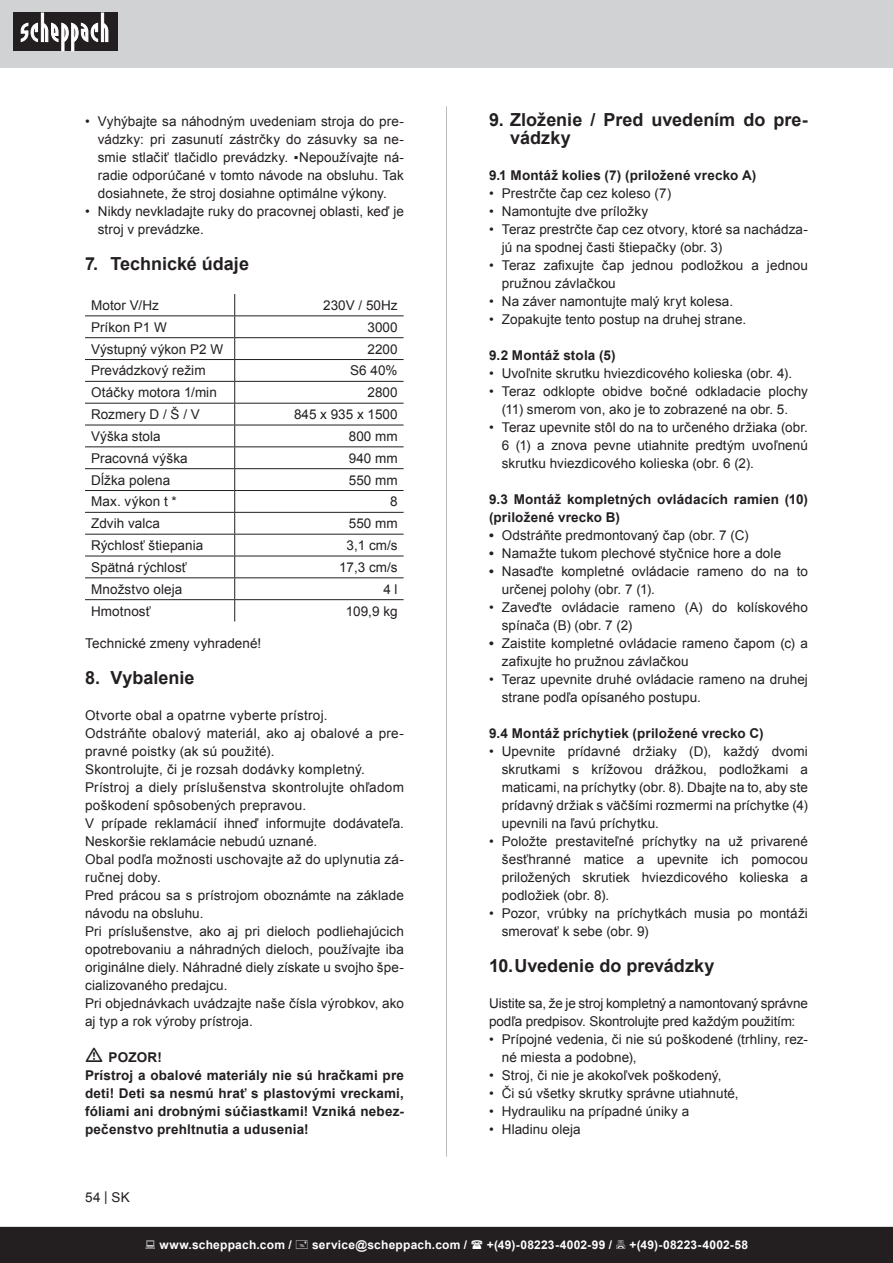
<style>
.page{position:relative;width:893px;height:1263px;background:#fff}
.page>*{position:absolute;margin:0;border:0;box-sizing:border-box;transform-origin:0 0}
.t1{font:700 18px/18px "Arial";color:#231f20}
.t2{font:13.5px/18px "Arial";letter-spacing:.005em;color:#231f20}
.t3{font:700 13.5px/18px "Arial";letter-spacing:.015em;color:#231f20}
.t4{font:700 12px "Arial";letter-spacing:.02em;color:#fff}
.s1{font-weight:700}
</style>
<div class="page">
<div style="left:0;top:0;width:893px;height:67px;background:#d1d2d4"></div>
<div style="left:13px;top:13px;width:105px;height:38px;background:#231f20"></div>
<svg style="left:21px;top:13px;width:87px;height:38px"></svg>
<hr style="left:446px;top:106px;width:1px;height:1051px;background:#b9bdc0">
<hr style="left:85px;top:315px;width:150px;height:1px;background:#231f20">
<hr style="left:235px;top:315px;width:169px;height:1px;background:#231f20">
<hr style="left:85px;top:337px;width:150px;height:1px;background:#231f20">
<hr style="left:235px;top:337px;width:169px;height:1px;background:#231f20">
<hr style="left:85px;top:359px;width:150px;height:1px;background:#231f20">
<hr style="left:235px;top:359px;width:169px;height:1px;background:#231f20">
<hr style="left:85px;top:381px;width:150px;height:1px;background:#231f20">
<hr style="left:235px;top:381px;width:169px;height:1px;background:#231f20">
<hr style="left:85px;top:403px;width:150px;height:1px;background:#231f20">
<hr style="left:235px;top:403px;width:169px;height:1px;background:#231f20">
<hr style="left:85px;top:425px;width:150px;height:1px;background:#231f20">
<hr style="left:235px;top:425px;width:169px;height:1px;background:#231f20">
<hr style="left:85px;top:446px;width:150px;height:1px;background:#231f20">
<hr style="left:235px;top:446px;width:169px;height:1px;background:#231f20">
<hr style="left:85px;top:468px;width:150px;height:1px;background:#231f20">
<hr style="left:235px;top:468px;width:169px;height:1px;background:#231f20">
<hr style="left:85px;top:490px;width:150px;height:1px;background:#231f20">
<hr style="left:235px;top:490px;width:169px;height:1px;background:#231f20">
<hr style="left:85px;top:512px;width:150px;height:1px;background:#231f20">
<hr style="left:235px;top:512px;width:169px;height:1px;background:#231f20">
<hr style="left:85px;top:534px;width:150px;height:1px;background:#231f20">
<hr style="left:235px;top:534px;width:169px;height:1px;background:#231f20">
<hr style="left:85px;top:556px;width:150px;height:1px;background:#231f20">
<hr style="left:235px;top:556px;width:169px;height:1px;background:#231f20">
<hr style="left:85px;top:577px;width:150px;height:1px;background:#231f20">
<hr style="left:235px;top:577px;width:169px;height:1px;background:#231f20">
<hr style="left:85px;top:599px;width:150px;height:1px;background:#231f20">
<hr style="left:235px;top:599px;width:169px;height:1px;background:#231f20">
<svg style="left:234px;top:294px;width:1px;height:327px"></svg>
<div style="left:0;top:1227px;width:893px;height:36px;background:#231f20"></div>
<p class="t2" style="left:98px;top:112px;width:308px;text-align:justify;text-indent:-13px">• Vyhýbajte sa náhodným uvedeniam stroja do pre&shy;vádzky: pri zasunutí zástrčky do zásuvky sa ne&shy;smie stlačiť tlačidlo prevádzky. ▪Nepoužívajte ná&shy;radie odporúčané v tomto návode na obsluhu. Tak dosiahnete, že stroj dosiahne optimálne výkony.</p>
<p class="t2" style="left:98px;top:202px;width:308px;text-indent:-13px">• Nikdy nevkladajte ruky do pracovnej oblasti, keď je stroj v prevádzke.</p>
<h1 class="t1" style="left:85px;top:255px;width:165px">7. Technické údaje</h1>
<p class="t2" style="left:91px;top:296px;width:69px">Motor V/Hz</p>
<p class="t2" style="left:323px;top:296px;width:76px">230V / 50Hz</p>
<p class="t2" style="left:91px;top:318px;width:77px">Príkon P1 W</p>
<p class="t2" style="left:368px;top:318px;width:32px">3000</p>
<p class="t2" style="left:91px;top:340px;width:134px">Výstupný výkon P2 W</p>
<p class="t2" style="left:368px;top:340px;width:32px">2200</p>
<p class="t2" style="left:91px;top:362px;width:116px">Prevádzkový režim</p>
<p class="t2" style="left:350px;top:362px;width:49px">S6 40%</p>
<p class="t2" style="left:91px;top:384px;width:127px">Otáčky motora 1/min</p>
<p class="t2" style="left:368px;top:384px;width:32px">2800</p>
<p class="t2" style="left:91px;top:405px;width:110px">Rozmery D / Š / V</p>
<p class="t2" style="left:294px;top:405px;width:105px">845 x 935 x 1500</p>
<p class="t2" style="left:91px;top:427px;width:71px">Výška stola</p>
<p class="t2" style="left:349px;top:427px;width:50px">800 mm</p>
<p class="t2" style="left:91px;top:449px;width:98px">Pracovná výška</p>
<p class="t2" style="left:349px;top:449px;width:50px">940 mm</p>
<p class="t2" style="left:91px;top:471px;width:81px">Dĺžka polena</p>
<p class="t2" style="left:349px;top:471px;width:50px">550 mm</p>
<p class="t2" style="left:91px;top:493px;width:87px">Max. výkon t *</p>
<p class="t2" style="left:390px;top:493px;width:9px">8</p>
<p class="t2" style="left:91px;top:515px;width:71px">Zdvih valca</p>
<p class="t2" style="left:349px;top:515px;width:50px">550 mm</p>
<p class="t2" style="left:91px;top:536px;width:114px">Rýchlosť štiepania</p>
<p class="t2" style="left:347px;top:536px;width:53px">3,1 cm/s</p>
<p class="t2" style="left:91px;top:558px;width:97px">Spätná rýchlosť</p>
<p class="t2" style="left:339px;top:558px;width:60px">17,3 cm/s</p>
<p class="t2" style="left:91px;top:580px;width:93px">Množstvo oleja</p>
<p class="t2" style="left:383px;top:580px;width:16px">4 l</p>
<p class="t2" style="left:91px;top:602px;width:61px">Hmotnosť</p>
<p class="t2" style="left:346px;top:602px;width:53px">109,9 kg</p>
<p class="t2" style="left:85px;top:634px;width:178px">Technické zmeny vyhradené!</p>
<h1 class="t1" style="left:85px;top:669px;width:111px">8. Vybalenie</h1>
<p class="t2" style="left:85px;top:706px;width:320px">Otvorte obal a opatrne vyberte prístroj.<br>Odstráňte obalový materiál, ako aj obalové a pre&shy;pravné poistky (ak sú použité).<br>Skontrolujte, či je rozsah dodávky kompletný.<br>Prístroj a diely príslušenstva skontrolujte ohľadom poškodení spôsobených prepravou.<br>V prípade reklamácií ihneď informujte dodávateľa.<br>Neskoršie reklamácie nebudú uznané.<br>Obal podľa možnosti uschovajte až do uplynutia zá&shy;ručnej doby.<br>Pred prácou sa s prístrojom oboznámte na základe návodu na obsluhu.<br>Pri príslušenstve, ako aj pri dieloch podliehajúcich opotrebovaniu a náhradných dieloch, používajte iba originálne diely. Náhradné diely získate u svojho špe&shy;cializovaného predajcu.<br>Pri objednávkach uvádzajte naše čísla výrobkov, ako aj typ a rok výroby prístroja.</p>
<p class="t3" style="left:85px;top:1049px;width:320px;text-indent:23px">POZOR!<br>Prístroj a obalové materiály nie sú hračkami pre deti! Deti sa nesmú hrať s plastovými vreckami, fóliami ani drobnými súčiastkami! Vzniká nebez&shy;pečenstvo prehltnutia a udusenia!</p>
<p class="t2" style="left:85px;top:1188px;width:46px">54 | SK</p>
<h1 class="t1" style="left:510px;top:111px;width:299px;text-indent:-21px">9. Zloženie / Pred uvedením do pre&shy;vádzky</h1>
<p class="t3" style="left:489px;top:167px;width:269px">9.1 Montáž kolies (7) (priložené vrecko A)</p>
<p class="t2" style="left:489px;top:184px;width:184px">• Prestrčte čap cez koleso (7)</p>
<p class="t2" style="left:489px;top:202px;width:161px">• Namontujte dve príložky</p>
<p class="t2" style="left:502px;top:220px;width:308px;text-indent:-13px">• Teraz prestrčte čap cez otvory, ktoré sa nachádza&shy;jú na spodnej časti štiepačky (obr. 3)</p>
<p class="t2" style="left:502px;top:256px;width:308px;text-indent:-13px">• Teraz zafixujte čap jednou podložkou a jednou pružnou závlačkou</p>
<p class="t2" style="left:489px;top:292px;width:246px">• Na záver namontujte malý kryt kolesa.</p>
<p class="t2" style="left:489px;top:310px;width:259px">• Zopakujte tento postup na druhej strane.</p>
<p class="t3" style="left:489px;top:347px;width:128px">9.2 Montáž stola (5)</p>
<p class="t2" style="left:489px;top:364px;width:305px">• Uvoľnite skrutku hviezdicového kolieska (obr. 4).</p>
<p class="t2" style="left:489px;top:382px;width:320px;text-align:center">• Teraz odklopte obidve bočné odkladacie plochy (11) smerom von, ako je to zobrazené na obr. 5.</p>
<p class="t2" style="left:502px;top:418px;width:308px;text-align:justify;text-indent:-13px">• Teraz upevnite stôl do na to určeného držiaka (obr.<br>6 (1) a znova pevne utiahnite predtým uvoľnenú skrutku hviezdicového kolieska (obr. 6 (2).</p>
<p class="t3" style="left:489px;top:491px;width:320px">9.3 Montáž kompletných ovládacích ramien (10) (priložené vrecko B)</p>
<p class="t2" style="left:489px;top:526px;width:261px"><span class="s1">•</span> Odstráňte predmontovaný čap (obr. 7 (C)</p>
<p class="t2" style="left:489px;top:544px;width:294px"><span class="s1">•</span> Namažte tukom plechové styčnice hore a dole</p>
<p class="t2" style="left:502px;top:562px;width:308px;text-indent:-13px"><span class="s1">•</span> Nasaďte kompletné ovládacie rameno do na to určenej polohy (obr. 7 (1).</p>
<p class="t2" style="left:502px;top:598px;width:308px;text-indent:-13px">• Zaveďte ovládacie rameno (A) do kolískového spínača (B) (obr. 7 (2)</p>
<p class="t2" style="left:502px;top:634px;width:308px;text-indent:-13px"><span class="s1">•</span> Zaistite kompletné ovládacie rameno čapom (c) a zafixujte ho pružnou závlačkou</p>
<p class="t2" style="left:502px;top:670px;width:308px;text-indent:-13px">• Teraz upevnite druhé ovládacie rameno na druhej strane podľa opísaného postupu.</p>
<p class="t3" style="left:489px;top:725px;width:276px">9.4 Montáž príchytiek (priložené vrecko C)</p>
<p class="t2" style="left:502px;top:742px;width:308px;text-align:justify;text-indent:-13px">• Upevnite prídavné držiaky (D), každý dvomi skrutkami s krížovou drážkou, podložkami a maticami, na príchytky (obr. 8). Dbajte na to, aby ste prídavný držiak s väčšími rozmermi na príchytke (4) upevnili na ľavú príchytku.</p>
<p class="t2" style="left:502px;top:832px;width:308px;text-align:justify;text-indent:-13px">• Položte prestaviteľné príchytky na už privarené šesťhranné matice a upevnite ich pomocou priložených skrutiek hviezdicového kolieska a podložiek (obr. 8).</p>
<p class="t2" style="left:502px;top:904px;width:308px;text-indent:-13px">• Pozor, vrúbky na príchytkách musia po montáži smerovať k sebe (obr. 9)</p>
<h1 class="t1" style="left:489px;top:957px;width:227px">10.Uvedenie do prevádzky</h1>
<p class="t2" style="left:489px;top:994px;width:320px">Uistite sa, že je stroj kompletný a namontovaný správne podľa predpisov. Skontrolujte pred každým použitím:</p>
<p class="t2" style="left:502px;top:1030px;width:308px;text-indent:-13px">• Prípojné vedenia, či nie sú poškodené (trhliny, rez&shy;né miesta a podobne),</p>
<p class="t2" style="left:489px;top:1066px;width:234px">• Stroj, či nie je akokoľvek poškodený,</p>
<p class="t2" style="left:489px;top:1084px;width:251px">• Či sú všetky skrutky správne utiahnuté,</p>
<p class="t2" style="left:489px;top:1102px;width:202px">• Hydrauliku na prípadné úniky a</p>
<p class="t2" style="left:489px;top:1120px;width:93px">• Hladinu oleja</p>
<p class="t4" style="left:159px;top:1236px;width:134px">www.scheppach.com /</p>
<p class="t4" style="left:312px;top:1236px;width:157px">service@scheppach.com /</p>
<p class="t4" style="left:487px;top:1236px;width:127px">+(49)-08223-4002-99 /</p>
<p class="t4" style="left:629px;top:1236px;width:120px">+(49)-08223-4002-58</p>
</div>
